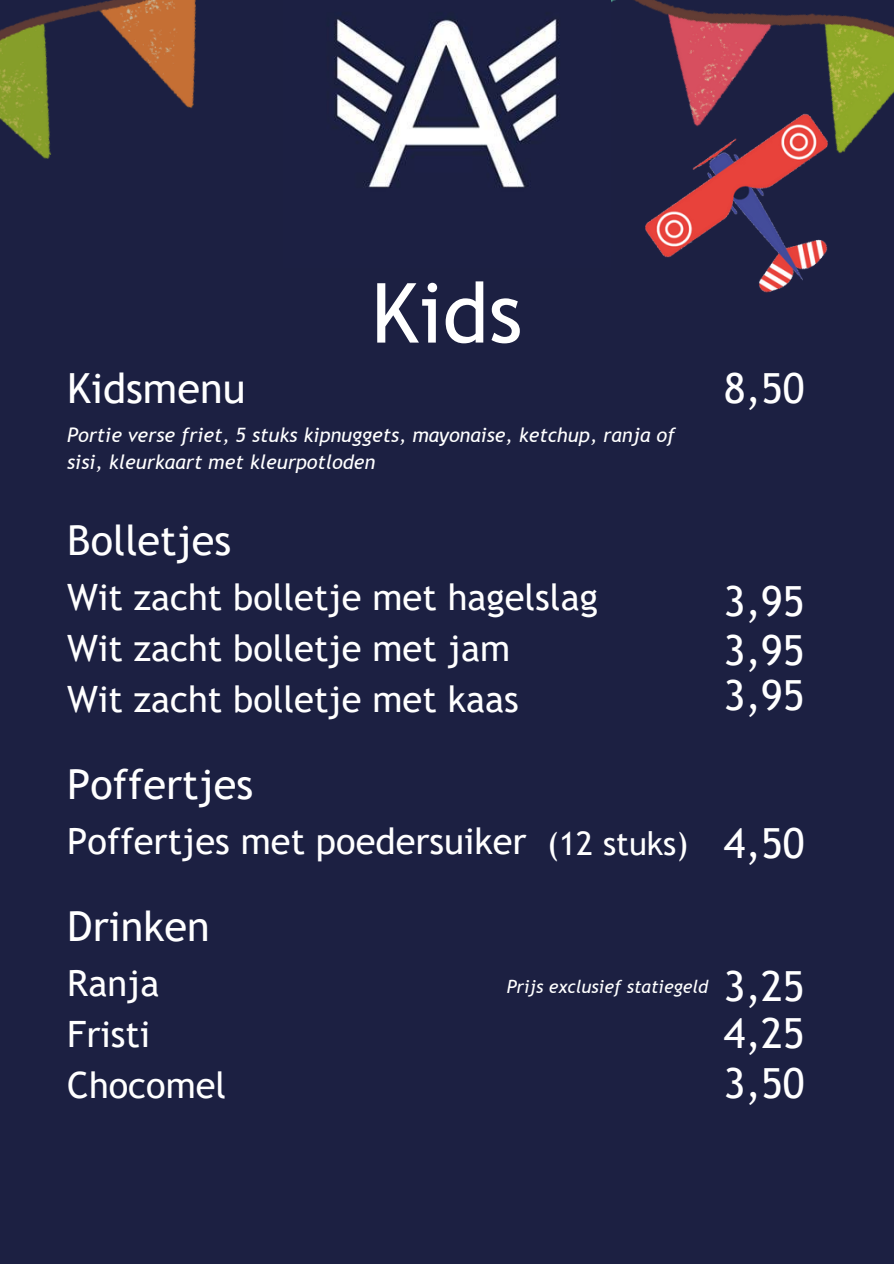
<style>
.page{position:relative;width:894px;height:1264px;background:#fff}
.page>*{position:absolute;margin:0;border:0;box-sizing:border-box;transform-origin:0 0}
.t1{font:82.95px "Trebuchet MS";color:#fff}
.t2{font:41.55px "Trebuchet MS";color:#fff}
.t3{font:36.3px/50.7px "Trebuchet MS";color:#fff}
.t4{font:32.55px "Trebuchet MS";color:#fff}
.t5{font:italic 19.8px/27px "Trebuchet MS";color:#fff}
.t6{font:italic 18px "Trebuchet MS";color:#fff}
</style>
<div class="page">
<div style="left:0;top:0;width:893px;height:1263px;background:#1c2042"></div>
<img style="left:759px;top:269px;width:47px;height:24px">
<img style="left:611px;top:0;width:282px;height:269px">
<img style="left:0;top:0;width:196px;height:159px">
<img style="left:334px;top:19px;width:225px;height:169px">
<h2 class="t1" style="left:371px;top:265px;width:153px">Kids</h2>
<h2 class="t2" style="left:67px;top:364px;width:180px">Kidsmenu</h2>
<h3 class="t5" style="left:67px;top:421px;width:609px">Portie verse friet, 5 stuks kipnuggets, mayonaise, ketchup, ranja of sisi, kleurkaart met kleurpotloden</h3>
<p class="t2" style="left:723px;top:364px;width:82px">8,50</p>
<p class="t2" style="left:67px;top:516px;width:165px">Bolletjes</p>
<p class="t3" style="left:67px;top:572px;width:532px">Wit zacht bolletje met hagelslag<br>Wit zacht bolletje met jam<br>Wit zacht bolletje met kaas</p>
<p class="t2" style="left:723px;top:576px;width:82px">3,95</p>
<h1 class="t2" style="left:723px;top:626px;width:82px">3,95</h1>
<h2 class="t2" style="left:723px;top:671px;width:82px">3,95</h2>
<p class="t2" style="left:67px;top:759px;width:187px">Poffertjes</p>
<h2 class="t3" style="left:67px;top:815px;width:460px">Poffertjes met poedersuiker</h2>
<h2 class="t2" style="left:67px;top:902px;width:144px">Drinken</h2>
<h3 class="t4" style="left:547px;top:824px;width:143px">(12 stuks)</h3>
<h2 class="t2" style="left:723px;top:819px;width:82px">4,50</h2>
<h2 class="t3" style="left:67px;top:958px;width:160px">Ranja<br>Fristi<br>Chocomel</h2>
<h4 class="t6" style="left:506px;top:976px;width:203px">Prijs exclusief statiegeld</h4>
<h2 class="t2" style="left:723px;top:961px;width:82px">3,25</h2>
<h2 class="t2" style="left:723px;top:1009px;width:82px">4,25</h2>
<h3 class="t2" style="left:723px;top:1058px;width:82px">3,50</h3>
</div>
